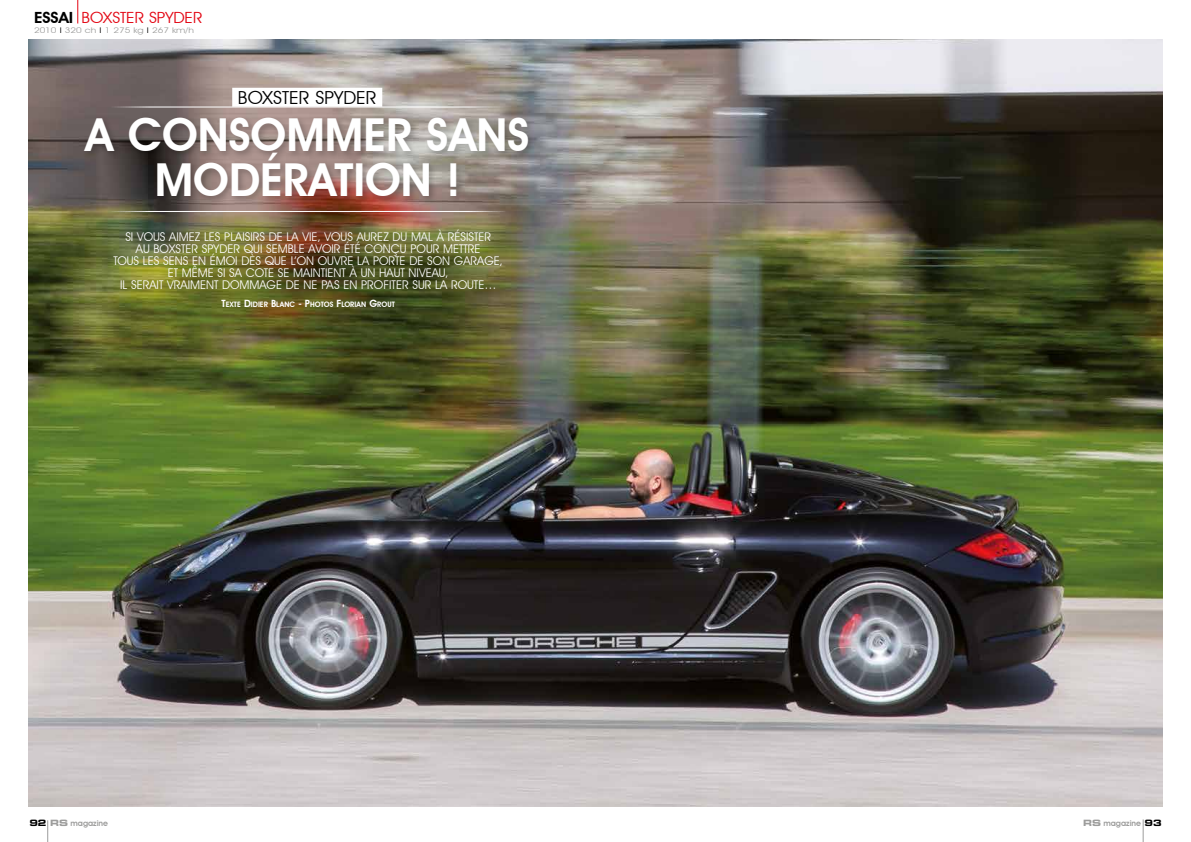
<style>
.page{position:relative;width:1191px;height:842px;background:#fff}
.page>*{position:absolute;margin:0;border:0;box-sizing:border-box;transform-origin:0 0}
.t1{font:600 45.5px/45px "Avant Garde IT Cby BT";color:#fff;text-align:center}
.t2{font:18px "Avant Garde IT Cby BT";color:#000;scale:1.07 1}
.t3{font:15.4px "Avant Garde IT Cby BT";letter-spacing:-.005em;color:#e30613;scale:1.1 1}
.t4{font:12px/12px "Avant Garde IT Cby BT";color:#fff;text-align:center}
.t5{font:600 8px "Avant Garde IT Cby BT";color:#9d9d9c}
.t6{font:7.8px "Avant Garde IT Cby BT";color:#9d9d9c;scale:1.28 1}
.t7{font:600 7.5px "Avant Garde IT Cby BT";color:#fff}
.s1{font-weight:600;color:#000}
.s2{color:#000}
.s3{font-size:10px}
.s4{font-family:"Eurostile Bold Extended Two";font-weight:400;font-size:8.7px;color:#000}
.s5{font-family:"Eurostile Bold Extended Two";font-weight:400;font-size:8.7px}
</style>
<div class="page">
<svg style="left:47px;top:820px;width:1px;height:22px"></svg>
<svg style="left:1142px;top:819px;width:1px;height:23px"></svg>
<svg style="left:77px;top:0;width:1px;height:23px"></svg>
<img style="left:28px;top:39px;width:1134px;height:768px">
<div style="left:232px;top:88px;width:150px;height:19px;background:#fff"></div>
<hr style="left:108px;top:107px;width:397px;height:1px;background:#fff">
<hr style="left:108px;top:211px;width:397px;height:1px;background:#fff">
<div style="left:81px;top:115px;width:456px;height:90px;background:#000;opacity:.25"></div>
<p class="t3" style="left:34px;top:8px;width:155px"><span class="s1">ESSAI</span> BOXSTER SPYDER</p>
<p class="t6" style="left:34px;top:25px;width:126px">2010 <span class="s2">I</span> 320 ch <span class="s2">I</span> 1 275 kg <span class="s2">I</span> 267 km/h</p>
<h2 class="t2" style="left:238px;top:87px;width:131px">BOXSTER SPYDER</h2>
<h1 class="t1" style="left:86px;top:112px;width:445px">A CONSOMMER SANS<br>MODÉRATION !</h1>
<p class="t4" style="left:113px;top:231px;width:391px">SI VOUS AIMEZ LES PLAISIRS DE LA VIE, VOUS AUREZ DU MAL À RÉSISTER<br>AU BOXSTER SPYDER QUI SEMBLE AVOIR ÉTÉ CONÇU POUR METTRE<br>TOUS LES SENS EN ÉMOI DÈS QUE L’ON OUVRE LA PORTE DE SON GARAGE, ET MÊME SI SA COTE SE MAINTIENT À UN HAUT NIVEAU,<br>IL SERAIT VRAIMENT DOMMAGE DE NE PAS EN PROFITER SUR LA ROUTE…</p>
<p class="t7" style="left:222px;top:300px;width:175px"><span class="s3">T</span>EXTE <span class="s3">D</span>IDIER <span class="s3">B</span>LANC <span class="s3">- P</span>HOTOS <span class="s3">F</span>LORIAN <span class="s3">G</span>ROUT</p>
<p class="t5" style="left:29px;top:818px;width:80px"><span class="s4">92</span> <span class="s5">RS</span> magazine</p>
<p class="t5" style="left:1083px;top:818px;width:80px"><span class="s5">RS</span> magazine <span class="s4">93</span></p>
</div>
